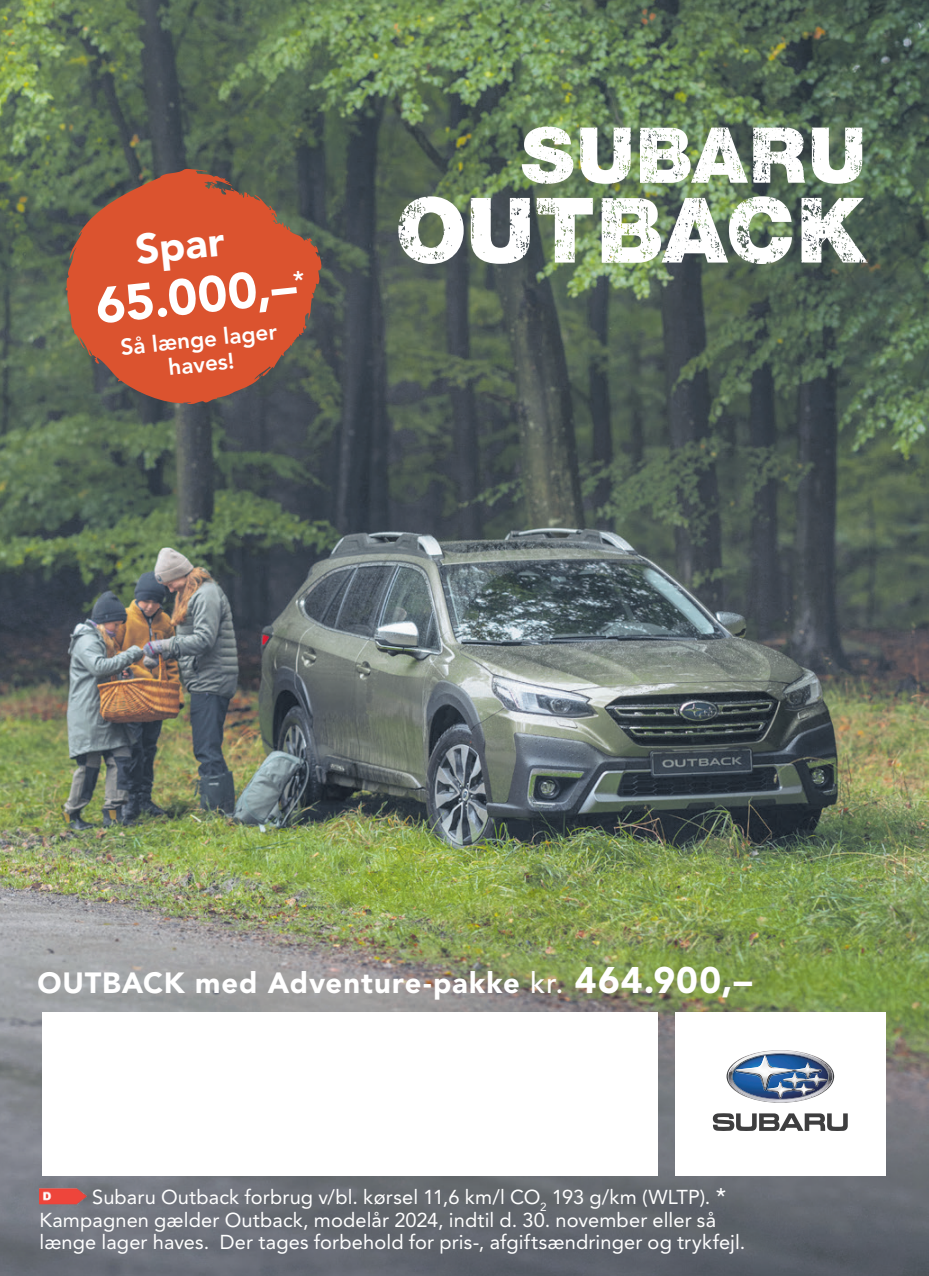
<style>
.page{position:relative;width:929px;height:1276px;background:#fff}
.page>*{position:absolute;margin:0;border:0;box-sizing:border-box;transform-origin:0 0}
.t1{font:90.5px "Subaru Sans Rough";letter-spacing:.03em;color:#fff}
.t2{font:77.25px "Subaru Sans Rough";letter-spacing:.035em;color:#fff}
.t3{font:900 50px "Avenir LT Std";color:#fff}
.t4{font:900 41.5px "Avenir LT Std";color:#fff}
.t5{font:900 29px "Avenir LT Std";letter-spacing:.03em;color:#fff}
.t6{font:800 22.5px/24.8px "Avenir LT Std";color:#fff;text-align:center}
.t7{font:20px/22.5px "Avenir LT Std";letter-spacing:.005em;color:#fff}
.s1{font-weight:500}
.s2{font-size:36.75px}
.s3{font-weight:500;font-size:22.5px}
</style>
<div class="page">
<img style="left:0;top:0;width:928px;height:1276px">
<img style="left:40px;top:1183px;width:47px;height:21px">
<div style="left:42px;top:1012px;width:615px;height:163px;background:#fff"></div>
<div style="left:675px;top:1012px;width:210px;height:163px;background:#fff"></div>
<svg style="left:712px;top:1113px;width:135px;height:18px"></svg>
<svg style="left:726px;top:1050px;width:108px;height:52px"></svg>
<svg style="left:65px;top:169px;width:259px;height:236px;background:#b2553a"></svg>
<h3 class="t4" style="left:133px;top:225px;width:91px;rotate:-6deg">Spar</h3>
<h3 class="t3" style="left:93px;top:276px;width:212px;rotate:-6deg">65.000,–<sup>*</sup></h3>
<p class="t6" style="left:119px;top:335px;width:159px;rotate:-6deg">Så længe lager haves!</p>
<h2 class="t2" style="left:521px;top:109px;width:345px">SUBARU</h2>
<h1 class="t1" style="left:395px;top:176px;width:471px">OUTBACK</h1>
<h3 class="t5" style="left:38px;top:965px;width:716px">OUTBACK med Adventure-pakke <span class="s1">kr.</span> <span class="s2">464.900,–</span></h3>
<p class="t7" style="left:40px;top:1186px;width:707px;text-indent:53px">Subaru Outback forbrug v/bl. kørsel 11,6 km/l CO<sub>2</sub> 193 g/km (WLTP). <span class="s3">*<br></span>Kampagnen gælder Outback, modelår 2024, indtil d. 30. november eller så længe lager haves. Der tages forbehold for pris-, afgiftsændringer og trykfejl.</p>
</div>
